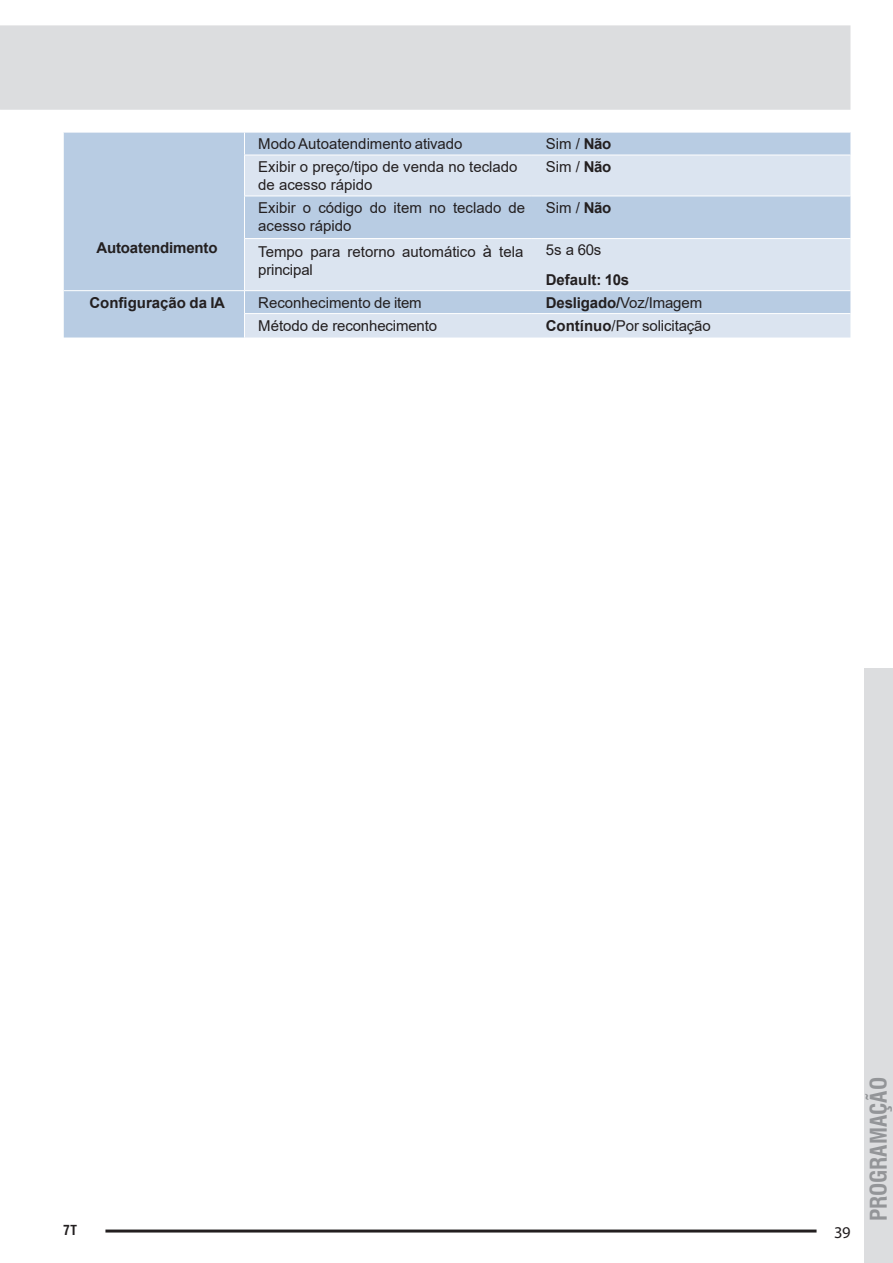
<style>
.page{position:relative;width:893px;height:1263px;background:#fff}
.page>*{position:absolute;margin:0;border:0;box-sizing:border-box;transform-origin:0 0}
.t1{font:700 condensed 22.5px "Swiss 721 BT";color:#939598}
.t2{font:16.5px "Myriad Pro";color:#231f20}
.Table_Paragraph{font:15px/18px "Arial";color:#231f20}
.Table_Paragraph-2{font:700 15px "Arial";letter-spacing:-.01em;color:#231f20}
.t3{font:700 condensed 13.5px "Swiss 721 BT";color:#231f20}
.s1{font-weight:700}
.s2{font-size:16.5px}
.s3{font-weight:400}
</style>
<div class="page">
<div style="left:0;top:25px;width:850px;height:85px;background:#dcdddf"></div>
<div style="left:864px;top:668px;width:29px;height:595px;background:#dcdddf"></div>
<hr style="left:105px;top:1229px;width:711px;height:3px;background:#231f20">
<div style="left:64px;top:133px;width:786px;height:204px;background:#b8cce3"></div>
<svg style="left:245px;top:156px;width:605px;height:181px;background:#cedbeb"></svg>
<svg style="left:244px;top:132px;width:1px;height:23px"></svg>
<hr style="left:244px;top:155px;width:288px;height:1px;background:#fff">
<hr style="left:244px;top:155px;width:1px;height:41px;background:#fff">
<hr style="left:532px;top:155px;width:318px;height:1px;background:#fff">
<hr style="left:244px;top:196px;width:288px;height:1px;background:#fff">
<hr style="left:244px;top:196px;width:1px;height:42px;background:#fff">
<hr style="left:532px;top:196px;width:318px;height:1px;background:#fff">
<hr style="left:244px;top:238px;width:288px;height:1px;background:#fff">
<hr style="left:244px;top:239px;width:1px;height:51px;background:#fff">
<hr style="left:532px;top:238px;width:318px;height:1px;background:#fff">
<hr style="left:64px;top:290px;width:180px;height:1px;background:#fff">
<hr style="left:244px;top:290px;width:288px;height:1px;background:#fff">
<hr style="left:532px;top:290px;width:318px;height:1px;background:#fff">
<hr style="left:244px;top:313px;width:288px;height:1px;background:#fff">
<svg style="left:244px;top:291px;width:1px;height:46px"></svg>
<hr style="left:532px;top:313px;width:318px;height:1px;background:#fff">
<p class="Table_Paragraph-2" style="left:96px;top:237px;width:123px">Autoatendimento</p>
<p class="Table_Paragraph" style="left:258px;top:135px;width:206px">Modo Autoatendimento ativado</p>
<p class="Table_Paragraph" style="left:546px;top:135px;width:67px">Sim / <span class="s1">Não</span></p>
<p class="Table_Paragraph" style="left:258px;top:158px;width:261px">Exibir o preço/tipo de venda no teclado de acesso rápido</p>
<p class="Table_Paragraph" style="left:546px;top:158px;width:67px">Sim / <span class="s1">Não</span></p>
<p class="Table_Paragraph" style="left:258px;top:199px;width:268px">Exibir o código do item no teclado de acesso rápido</p>
<p class="Table_Paragraph" style="left:546px;top:199px;width:67px">Sim / <span class="s1">Não</span></p>
<p class="Table_Paragraph" style="left:258px;top:242px;width:267px">Tempo para retorno automático <span class="s2">à</span> tela principal</p>
<p class="Table_Paragraph" style="left:546px;top:241px;width:57px">5s a 60s</p>
<p class="Table_Paragraph-2" style="left:546px;top:269px;width:85px">Default: 10s</p>
<p class="Table_Paragraph-2" style="left:89px;top:292px;width:137px">Configuração da IA</p>
<p class="Table_Paragraph" style="left:258px;top:293px;width:165px">Reconhecimento de item</p>
<p class="Table_Paragraph-2" style="left:546px;top:292px;width:158px">Desligado/<span class="s3">Voz/Imagem</span></p>
<p class="Table_Paragraph" style="left:258px;top:316px;width:180px">Método de reconhecimento</p>
<p class="Table_Paragraph" style="left:546px;top:316px;width:166px"><span class="s1">Contínuo</span>/Por solicitação</p>
<p class="t3" style="left:63px;top:1222px;width:15px">7T</p>
<p class="t2" style="left:834px;top:1222px;width:18px">39</p>
<h1 class="t1" style="left:865px;top:1221px;width:146px;rotate:-90deg">PROGRAMAÇÃO</h1>
</div>
